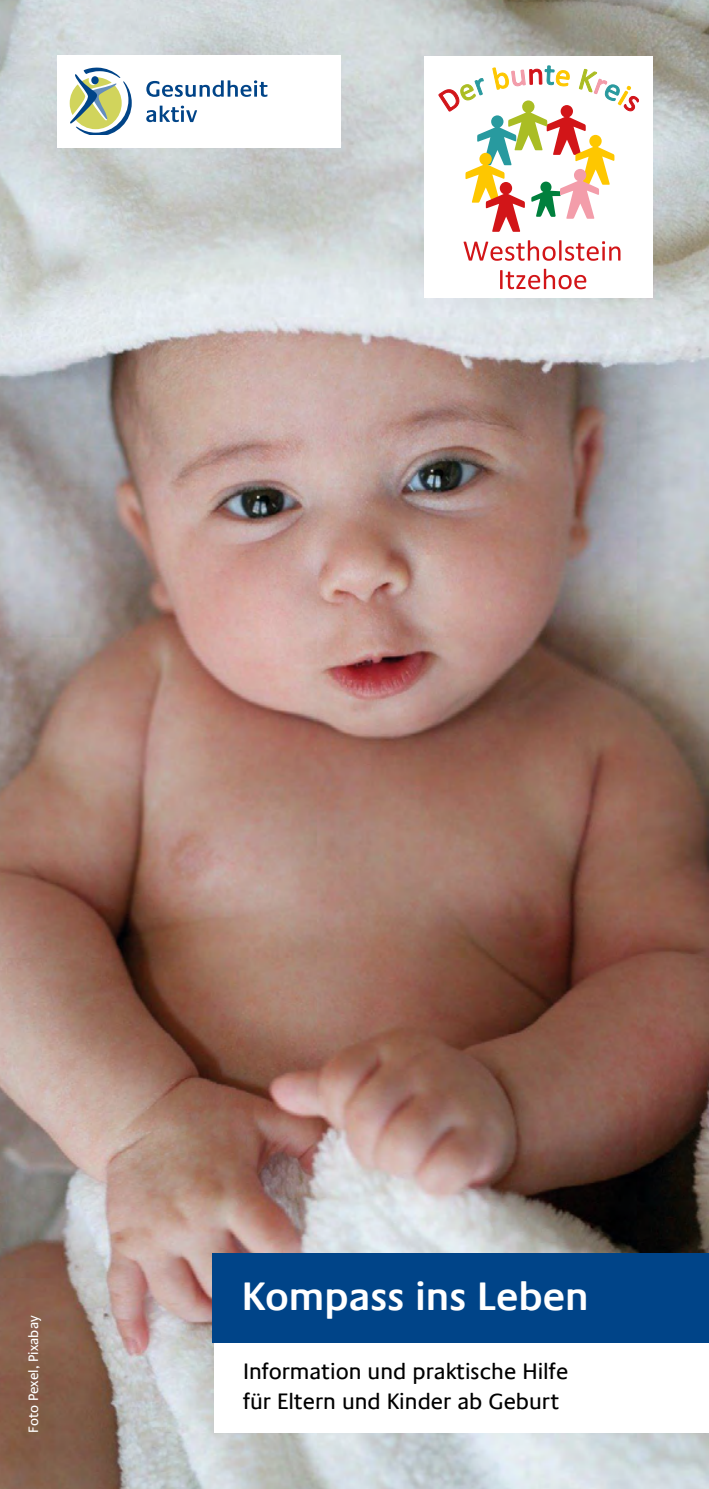
<style>
.page{position:relative;width:709px;height:1489px;background:#fff}
.page>*{position:absolute;margin:0;border:0;box-sizing:border-box;transform-origin:0 0}
.t1{font:600 40px "Praxis Com";color:#fff}
.t2{font:22.5px/30px "Praxis Com";color:#000}
._01_Headline_1___18_pt{font:13.75px "Praxis Com";color:#fff}
</style>
<div class="page">
<img style="left:0;top:0;width:709px;height:1488px">
<div style="left:214px;top:1341px;width:495px;height:91px;background:#fff"></div>
<div style="left:213px;top:1253px;width:496px;height:89px;background:#048"></div>
<div style="left:57px;top:55px;width:283px;height:92px;background:#fff"></div>
<svg style="left:146px;top:106px;width:51px;height:16px"></svg>
<svg style="left:146px;top:80px;width:121px;height:17px"></svg>
<svg style="left:70px;top:68px;width:62px;height:67px"></svg>
<div style="left:425px;top:57px;width:228px;height:241px;background:#fff"></div>
<svg style="left:439px;top:65px;width:200px;height:167px"></svg>
<svg style="left:463px;top:240px;width:157px;height:21px"></svg>
<svg style="left:500px;top:269px;width:86px;height:20px"></svg>
<p class="_01_Headline_1___18_pt" style="left:25px;top:1432px;width:118px;rotate:-90deg">Foto Pexel, Pixabay</p>
<p class="t1" style="left:242px;top:1272px;width:348px">Kompass ins Leben</p>
<p class="t2" style="left:243px;top:1356px;width:327px">Information und praktische Hilfe für Eltern und Kinder ab Geburt</p>
</div>
